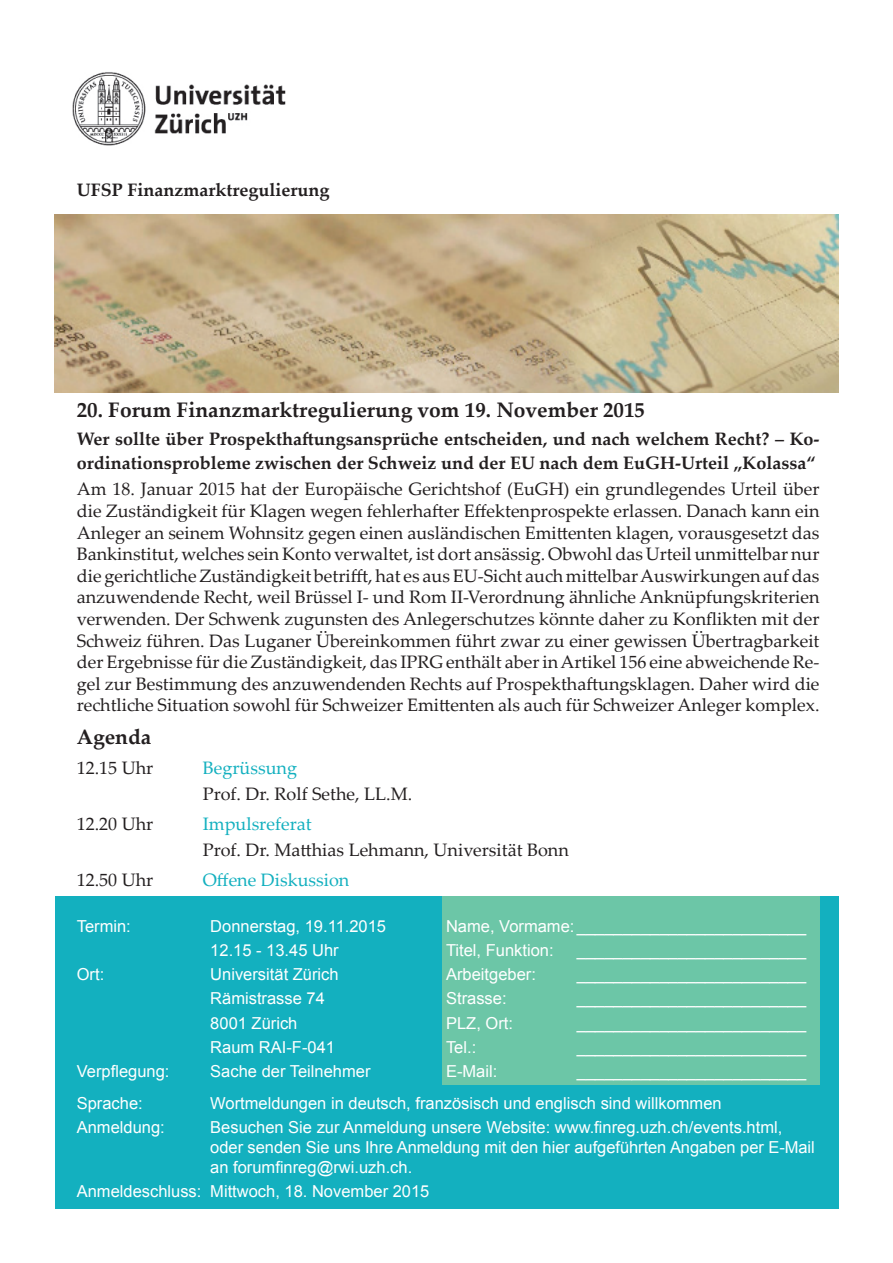
<style>
.page{position:relative;width:893px;height:1263px;background:#fff}
.page>*{position:absolute;margin:0;border:0;box-sizing:border-box;transform-origin:0 0}
.t1{font:700 21px "Palatino Linotype";color:#231f20}
.t2{font:18px/21.6px "Palatino Linotype";color:#231f20;text-align:justify}
.t3{font:700 18px/24px "Palatino Linotype";color:#231f20}
.t4{font:18px "Palatino Linotype";color:#13b0bf}
.t5{font:16.5px/24px "Arial";color:#fff}
</style>
<div class="page">
<img style="left:54px;top:214px;width:785px;height:178px">
<div style="left:56px;top:896px;width:783px;height:313px;background:#13b0bf"></div>
<img style="left:72px;top:72px;width:214px;height:74px">
<div style="left:442px;top:896px;width:377px;height:188px;background:#6cc6a7"></div>
<p class="t3" style="left:77px;top:177px;width:254px">UFSP Finanzmarktregulierung</p>
<p class="t1" style="left:77px;top:395px;width:570px">20. Forum Finanzmarktregulierung vom 19. November 2015</p>
<p class="t3" style="left:77px;top:427px;width:744px">Wer sollte über Prospekthaftungsansprüche entscheiden, und nach welchem Recht? – Ko&shy;ordinationsprobleme zwischen der Schweiz und der EU nach dem EuGH-Urteil „Kolassa“</p>
<p class="t2" style="left:77px;top:478px;width:744px">Am 18. Januar 2015 hat der Europäische Gerichtshof (EuGH) ein grundlegendes Urteil über die Zuständigkeit für Klagen wegen fehlerhafter Effektenprospekte erlassen. Danach kann ein Anleger an seinem Wohnsitz gegen einen ausländischen Emittenten klagen, vorausgesetzt das Bankinstitut, welches sein Konto verwaltet, ist dort ansässig. Obwohl das Urteil unmittelbar nur die gerichtliche Zuständigkeit betrifft, hat es aus EU-Sicht auch mittelbar Auswirkungen auf das anzuwendende Recht, weil Brüssel I- und Rom II-Verordnung ähnliche Anknüpfungskriterien verwenden. Der Schwenk zugunsten des Anlegerschutzes könnte daher zu Konflikten mit der Schweiz führen. Das Luganer Übereinkommen führt zwar zu einer gewissen Übertragbarkeit der Ergebnisse für die Zuständigkeit, das IPRG enthält aber in Artikel 156 eine abweichende Re&shy;gel zur Bestimmung des anzuwendenden Rechts auf Prospekthaftungsklagen. Daher wird die rechtliche Situation sowohl für Schweizer Emittenten als auch für Schweizer Anleger komplex.</p>
<p class="t1" style="left:77px;top:722px;width:76px">Agenda</p>
<p class="t2" style="left:77px;top:756px;width:78px">12.15 Uhr</p>
<p class="t4" style="left:203px;top:755px;width:96px">Begrüssung</p>
<p class="t2" style="left:203px;top:782px;width:211px">Prof. Dr. Rolf Sethe, LL.M.</p>
<p class="t2" style="left:77px;top:812px;width:78px">12.20 Uhr</p>
<p class="t4" style="left:203px;top:811px;width:110px">Impulsreferat</p>
<p class="t2" style="left:203px;top:838px;width:367px">Prof. Dr. Matthias Lehmann, Universität Bonn</p>
<p class="t2" style="left:77px;top:868px;width:78px">12.50 Uhr</p>
<p class="t4" style="left:203px;top:867px;width:148px">Offene Diskussion</p>
<p class="t5" style="left:446px;top:915px;width:362px">Name, Vormame: _________________________<br>Titel, Funktion:</p>
<p class="t5" style="left:577px;top:939px;width:231px">_________________________</p>
<p class="t5" style="left:446px;top:963px;width:91px">Arbeitgeber:</p>
<p class="t5" style="left:577px;top:963px;width:231px">_________________________</p>
<p class="t5" style="left:446px;top:987px;width:62px">Strasse:</p>
<p class="t5" style="left:577px;top:987px;width:231px">_________________________</p>
<p class="t5" style="left:446px;top:1011px;width:68px">PLZ, Ort:</p>
<p class="t5" style="left:577px;top:1011px;width:231px">_________________________</p>
<p class="t5" style="left:446px;top:1035px;width:32px">Tel.:</p>
<p class="t5" style="left:577px;top:1035px;width:231px">_________________________</p>
<p class="t5" style="left:446px;top:1059px;width:53px">E-Mail:</p>
<p class="t5" style="left:577px;top:1059px;width:231px">_________________________</p>
<p class="t5" style="left:77px;top:915px;width:56px">Termin:</p>
<p class="t5" style="left:210px;top:915px;width:177px">Donnerstag, 19.11.2015<br>12.15 - 13.45 Uhr</p>
<p class="t5" style="left:77px;top:963px;width:29px">Ort:</p>
<p class="t5" style="left:210px;top:963px;width:130px">Universität Zürich<br>Rämistrasse 74<br>8001 Zürich<br>Raum RAI-F-041</p>
<p class="t5" style="left:77px;top:1059px;width:94px">Verpflegung:</p>
<p class="t5" style="left:210px;top:1059px;width:162px">Sache der Teilnehmer</p>
<p class="t5" style="left:77px;top:1091px;width:68px">Sprache:</p>
<p class="t5" style="left:210px;top:1091px;width:513px">Wortmeldungen in deutsch, französisch und englisch sind willkommen</p>
<p class="t5" style="left:77px;top:1116px;width:90px">Anmeldung:</p>
<p class="t5" style="left:210px;top:1118px;width:606px;line-height:19.8px">Besuchen Sie zur Anmeldung unsere Website: www.finreg.uzh.ch/events.html, oder senden Sie uns Ihre Anmeldung mit den hier aufgeführten Angaben per E-Mail an forumfinreg@rwi.uzh.ch.</p>
<p class="t5" style="left:77px;top:1179px;width:354px">Anmeldeschluss: Mittwoch, 18. November 2015</p>
</div>
